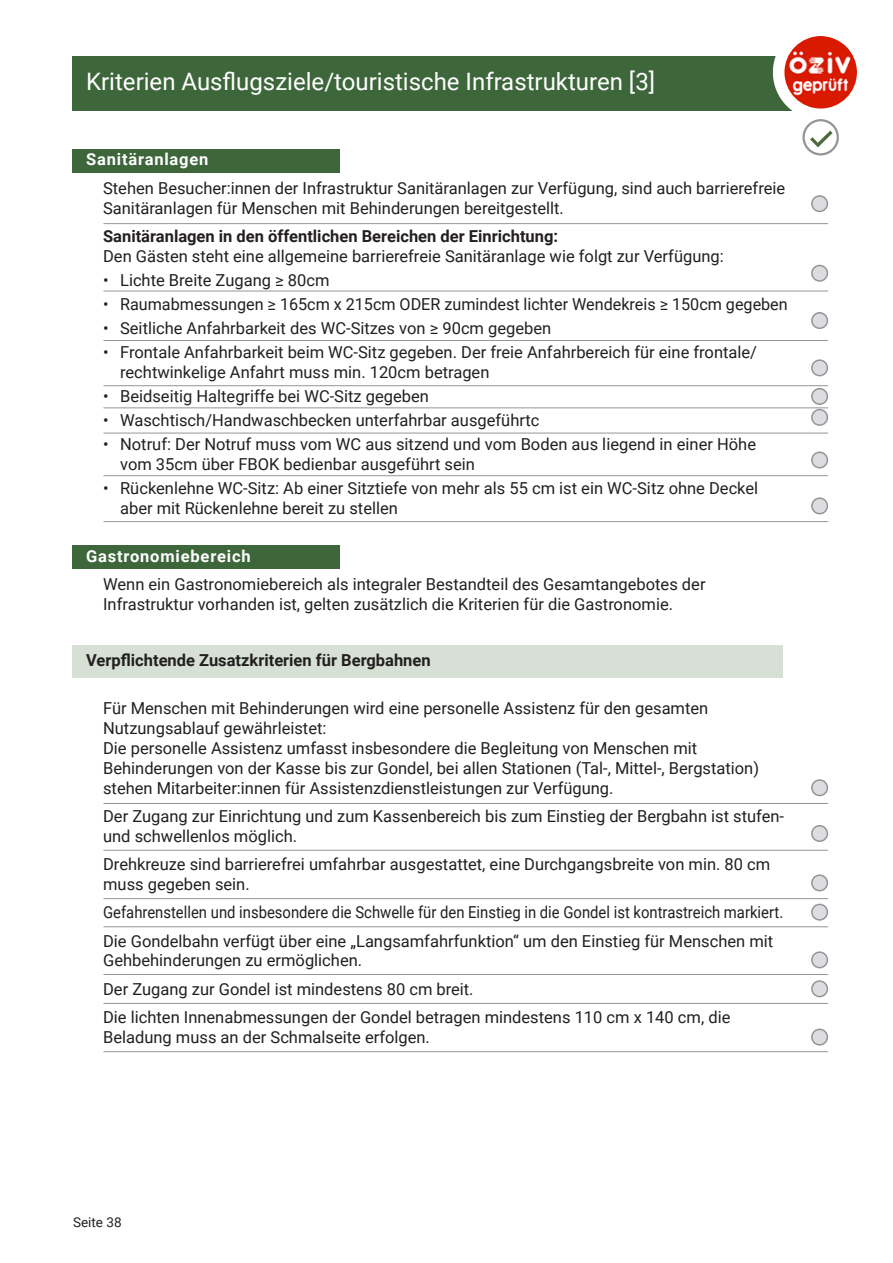
<style>
.page{position:relative;width:893px;height:1263px;background:#fff}
.page>*{position:absolute;margin:0;border:0;box-sizing:border-box;transform-origin:0 0}
.t1{font:24px "Roboto";color:#fff}
.t2{font:16.5px/19.8px "Roboto";color:#231f20}
.t3{font:16.5px "Roboto";color:#231f20;scale:.9 1}
.t4{font:700 16.5px "Roboto";color:#231f20}
.t5{font:700 16.5px "Roboto";letter-spacing:.05em;color:#fff}
.t6{font:13.5px "Roboto";color:#231f20}
.s1{font-weight:700}
</style>
<div class="page">
<div style="left:72px;top:645px;width:711px;height:33px;background:#d7e0d4"></div>
<div style="left:72px;top:149px;width:268px;height:23px;background:#3d673b"></div>
<div style="left:72px;top:545px;width:268px;height:24px;background:#3d673b"></div>
<div style="left:812px;top:196px;width:15px;height:15px;background:#dcdddf;border-radius:50%"></div>
<div style="left:811px;top:195px;width:17px;height:17px;border:2px solid #939598;border-radius:50%"></div>
<div style="left:812px;top:265px;width:15px;height:16px;background:#dcdddf;border-radius:50%"></div>
<div style="left:811px;top:265px;width:17px;height:17px;border:2px solid #939598;border-radius:50%"></div>
<div style="left:812px;top:313px;width:15px;height:15px;background:#dcdddf;border-radius:50%"></div>
<div style="left:811px;top:312px;width:17px;height:17px;border:2px solid #939598;border-radius:50%"></div>
<div style="left:812px;top:360px;width:15px;height:16px;background:#dcdddf;border-radius:50%"></div>
<div style="left:811px;top:359px;width:17px;height:17px;border:2px solid #939598;border-radius:50%"></div>
<div style="left:812px;top:389px;width:15px;height:15px;background:#dcdddf;border-radius:50%"></div>
<div style="left:811px;top:388px;width:17px;height:17px;border:2px solid #939598;border-radius:50%"></div>
<div style="left:812px;top:410px;width:15px;height:15px;background:#dcdddf;border-radius:50%"></div>
<div style="left:811px;top:409px;width:17px;height:17px;border:2px solid #939598;border-radius:50%"></div>
<div style="left:812px;top:452px;width:15px;height:16px;background:#dcdddf;border-radius:50%"></div>
<div style="left:811px;top:451px;width:17px;height:17px;border:2px solid #939598;border-radius:50%"></div>
<div style="left:812px;top:498px;width:15px;height:16px;background:#dcdddf;border-radius:50%"></div>
<div style="left:811px;top:497px;width:17px;height:17px;border:2px solid #939598;border-radius:50%"></div>
<div style="left:812px;top:780px;width:15px;height:15px;background:#dcdddf;border-radius:50%"></div>
<div style="left:811px;top:779px;width:17px;height:17px;border:2px solid #939598;border-radius:50%"></div>
<div style="left:812px;top:826px;width:15px;height:15px;background:#dcdddf;border-radius:50%"></div>
<div style="left:811px;top:825px;width:17px;height:17px;border:2px solid #939598;border-radius:50%"></div>
<div style="left:812px;top:875px;width:15px;height:16px;background:#dcdddf;border-radius:50%"></div>
<div style="left:811px;top:874px;width:17px;height:17px;border:2px solid #939598;border-radius:50%"></div>
<div style="left:812px;top:904px;width:15px;height:16px;background:#dcdddf;border-radius:50%"></div>
<div style="left:811px;top:904px;width:17px;height:17px;border:2px solid #939598;border-radius:50%"></div>
<div style="left:812px;top:952px;width:15px;height:16px;background:#dcdddf;border-radius:50%"></div>
<div style="left:811px;top:951px;width:17px;height:17px;border:2px solid #939598;border-radius:50%"></div>
<div style="left:812px;top:981px;width:15px;height:15px;background:#dcdddf;border-radius:50%"></div>
<div style="left:811px;top:980px;width:17px;height:17px;border:2px solid #939598;border-radius:50%"></div>
<div style="left:812px;top:1029px;width:15px;height:16px;background:#dcdddf;border-radius:50%"></div>
<div style="left:811px;top:1028px;width:17px;height:17px;border:2px solid #939598;border-radius:50%"></div>
<hr style="left:103px;top:223px;width:725px;height:1px;background:#939598">
<hr style="left:103px;top:291px;width:725px;height:1px;background:#939598">
<hr style="left:103px;top:340px;width:725px;height:1px;background:#939598">
<hr style="left:103px;top:385px;width:725px;height:1px;background:#939598">
<hr style="left:103px;top:407px;width:725px;height:1px;background:#939598">
<hr style="left:103px;top:433px;width:725px;height:1px;background:#939598">
<hr style="left:103px;top:475px;width:725px;height:1px;background:#939598">
<hr style="left:103px;top:521px;width:725px;height:1px;background:#939598">
<hr style="left:103px;top:803px;width:725px;height:1px;background:#939598">
<hr style="left:103px;top:850px;width:725px;height:1px;background:#939598">
<hr style="left:103px;top:898px;width:725px;height:1px;background:#939598">
<hr style="left:103px;top:926px;width:725px;height:1px;background:#939598">
<hr style="left:103px;top:974px;width:725px;height:1px;background:#939598">
<hr style="left:103px;top:1003px;width:725px;height:1px;background:#939598">
<hr style="left:103px;top:1051px;width:725px;height:1px;background:#939598">
<div style="left:72px;top:57px;width:749px;height:54px;background:#3d673b"></div>
<div style="left:773px;top:24px;width:95px;height:96px;background:#fff;border-radius:50%"></div>
<img style="left:784px;top:35px;width:74px;height:74px;border-radius:37px">
<div style="left:783px;top:35px;width:75px;height:75px;border:2px solid #fff;border-radius:50%"></div>
<svg style="left:802px;top:119px;width:37px;height:37px"></svg>
<h1 class="t1" style="left:86px;top:65px;width:571px">Kriterien Ausflugsziele/touristische Infrastrukturen [3]</h1>
<p class="t5" style="left:86px;top:148px;width:124px">Sanitäranlagen</p>
<p class="t2" style="left:103px;top:177px;width:684px">Stehen Besucher:innen der Infrastruktur Sanitäranlagen zur Verfügung, sind auch barrierefreie<br>Sanitäranlagen für Menschen mit Behinderungen bereitgestellt.</p>
<p class="t2" style="left:103px;top:225px;width:622px"><span class="s1">Sanitäranlagen in den öffentlichen Bereichen der Einrichtung:<br></span>Den Gästen steht eine allgemeine barrierefreie Sanitäranlage wie folgt zur Verfügung:</p>
<p class="t2" style="left:103px;top:269px;width:228px">• Lichte Breite Zugang ≥ 80cm</p>
<p class="t2" style="left:103px;top:293px;width:686px">• Raumabmessungen ≥ 165cm x 215cm ODER zumindest lichter Wendekreis ≥ 150cm gegeben</p>
<p class="t2" style="left:103px;top:317px;width:450px">• Seitliche Anfahrbarkeit des WC-Sitzes von ≥ 90cm gegeben</p>
<p class="t2" style="left:120px;top:341px;width:638px;text-indent:-17px">• Frontale Anfahrbarkeit beim WC-Sitz gegeben. Der freie Anfahrbereich für eine frontale/ rechtwinkelige Anfahrt muss min. 120cm betragen</p>
<p class="t2" style="left:103px;top:385px;width:327px">• Beidseitig Haltegriffe bei WC-Sitz gegeben</p>
<p class="t2" style="left:103px;top:409px;width:438px">• Waschtisch/Handwaschbecken unterfahrbar ausgeführtc</p>
<p class="t2" style="left:120px;top:433px;width:637px;text-indent:-17px">• Notruf: Der Notruf muss vom WC aus sitzend und vom Boden aus liegend in einer Höhe vom 35cm über FBOK bedienbar ausgeführt sein</p>
<p class="t2" style="left:120px;top:477px;width:639px;text-indent:-17px">• Rückenlehne WC-Sitz: Ab einer Sitztiefe von mehr als 55 cm ist ein WC-Sitz ohne Deckel aber mit Rückenlehne bereit zu stellen</p>
<p class="t5" style="left:86px;top:544px;width:166px">Gastronomiebereich</p>
<p class="t2" style="left:103px;top:574px;width:604px">Wenn ein Gastronomiebereich als integraler Bestandteil des Gesamtangebotes der<br>Infrastruktur vorhanden ist, gelten zusätzlich die Kriterien für die Gastronomie.</p>
<p class="t4" style="left:86px;top:649px;width:346px">Verpflichtende Zusatzkriterien für Bergbahnen</p>
<p class="t2" style="left:103px;top:698px;width:657px">Für Menschen mit Behinderungen wird eine personelle Assistenz für den gesamten Nutzungsablauf gewährleistet:<br>Die personelle Assistenz umfasst insbesondere die Begleitung von Menschen mit Behinderungen von der Kasse bis zur Gondel, bei allen Stationen (Tal-, Mittel-, Bergstation) stehen Mitarbeiter:innen für Assistenzdienstleistungen zur Verfügung.</p>
<p class="t2" style="left:103px;top:806px;width:682px">Der Zugang zur Einrichtung und zum Kassenbereich bis zum Einstieg der Bergbahn ist stufen&shy;und schwellenlos möglich.</p>
<p class="t2" style="left:103px;top:854px;width:669px">Drehkreuze sind barrierefrei umfahrbar ausgestattet, eine Durchgangsbreite von min. 80 cm muss gegeben sein.</p>
<p class="t3" style="left:103px;top:901px;width:757px">Gefahrenstellen und insbesondere die Schwelle für den Einstieg in die Gondel ist kontrastreich markiert.</p>
<p class="t2" style="left:103px;top:930px;width:672px">Die Gondelbahn verfügt über eine „Langsamfahrfunktion“ um den Einstieg für Menschen mit<br>Gehbehinderungen zu ermöglichen.</p>
<p class="t2" style="left:103px;top:978px;width:372px">Der Zugang zur Gondel ist mindestens 80 cm breit.</p>
<p class="t2" style="left:103px;top:1006px;width:629px">Die lichten Innenabmessungen der Gondel betragen mindestens 110 cm x 140 cm, die<br>Beladung muss an der Schmalseite erfolgen.</p>
<p class="t6" style="left:73px;top:1213px;width:50px">Seite 38</p>
</div>
